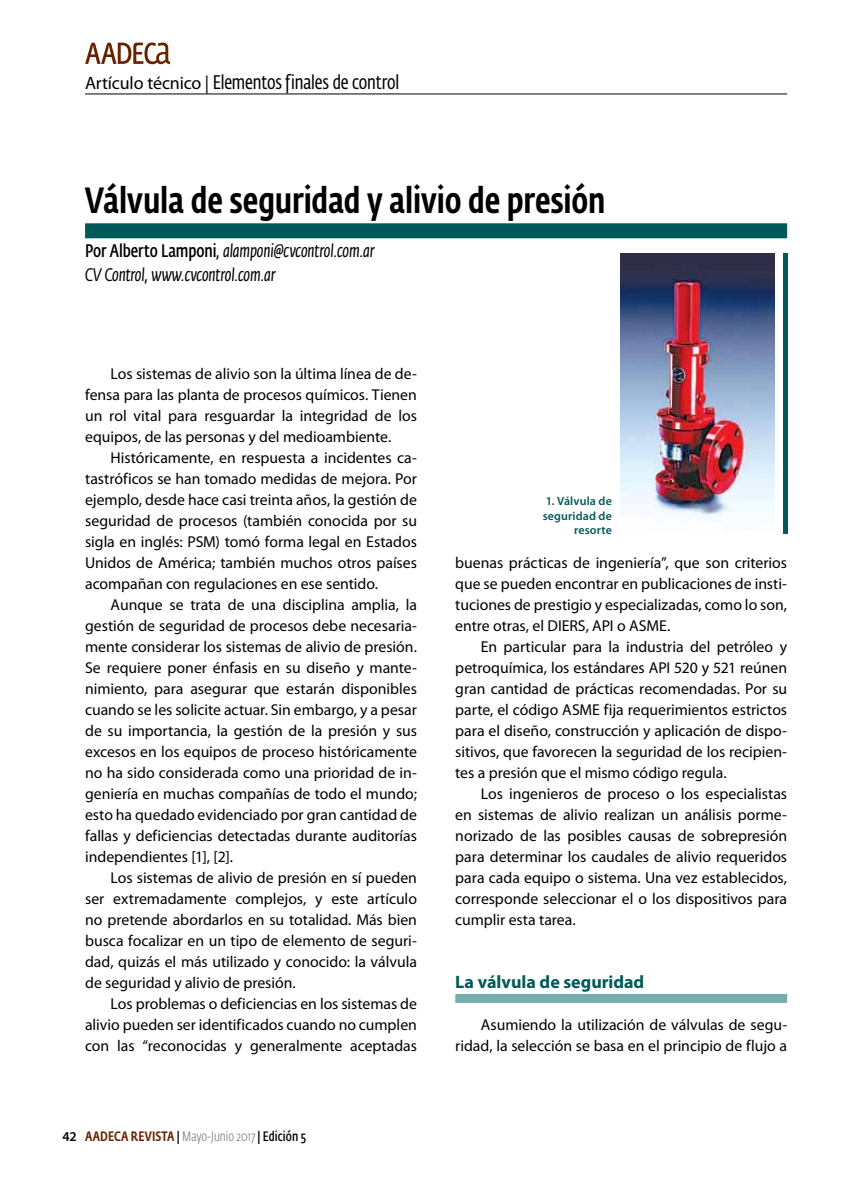
<style>
.page{position:relative;width:851px;height:1191px;background:#fff}
.page>*{position:absolute;margin:0;border:0;box-sizing:border-box;transform-origin:0 0}
.t1{font:500 36px "Fedra Sans Cond Std";letter-spacing:-.005em;color:#000}
.t2{font:19.5px "Fedra Sans Cond Std";letter-spacing:-.005em;color:#000}
.t3{font:italic 18px/24px "Fedra Sans Cond Std";letter-spacing:-.005em;color:#000}
.t4{font:700 18px "Myriad Pro";color:#005a58}
.t5{font:15.75px/21px "Myriad Pro";color:#000;text-align:justify}
.t6{font:300 13.5px "Fedra Sans Cond Std";color:#808285}
.t7{font:600 12px/14.4px "Myriad Pro";letter-spacing:.01em;color:#005a58;text-align:right}
.s1{font-family:"Myriad Pro";font-size:18px}
.s2{font-weight:600;font-style:normal}
.s3{font-family:"Myriad Pro";font-weight:600;color:#000}
.s4{font-weight:500;color:#652300}
.s5{font-weight:500;color:#000}
.s6{font-weight:600;color:#000}
</style>
<div class="page">
<svg style="left:85px;top:43px;width:85px;height:21px"></svg>
<hr style="left:85px;top:94px;width:702px;height:1px;background:#000">
<div style="left:85px;top:223px;width:702px;height:15px;background:#005a58"></div>
<div style="left:455px;top:994px;width:332px;height:9px;background:#77acad"></div>
<img style="left:620px;top:253px;width:154px;height:268px">
<div style="left:782px;top:253px;width:5px;height:281px;background:#005a58"></div>
<p class="t2" style="left:85px;top:71px;width:315px"><span class="s1">Artículo técnico |</span> Elementos finales de control</p>
<h1 class="t1" style="left:85px;top:178px;width:522px">Válvula de seguridad y alivio de presión</h1>
<p class="t3" style="left:85px;top:239px;width:291px"><span class="s2">Por Alberto Lamponi</span>, alamponi@cvcontrol.com.ar<br>CV Control, www.cvcontrol.com.ar</p>
<p class="t5" style="left:85px;top:363px;width:333px;text-indent:25px">Los sistemas de alivio son la última línea de de&shy;fensa para las planta de procesos químicos. Tienen un rol vital para resguardar la integridad de los equipos, de las personas y del medioambiente.</p>
<p class="t5" style="left:85px;top:447px;width:333px;text-indent:25px">Históricamente, en respuesta a incidentes ca&shy;tastróficos se han tomado medidas de mejora. Por ejemplo, desde hace casi treinta años, la gestión de seguridad de procesos (también conocida por su sigla en inglés: PSM) tomó forma legal en Estados Unidos de América; también muchos otros países acompañan con regulaciones en ese sentido.</p>
<p class="t5" style="left:85px;top:594px;width:333px;text-indent:26px">Aunque se trata de una disciplina amplia, la gestión de seguridad de procesos debe necesaria&shy;mente considerar los sistemas de alivio de presión.<br>Se requiere poner énfasis en su diseño y mante&shy;nimiento, para asegurar que estarán disponibles cuando se les solicite actuar. Sin embargo, y a pesar de su importancia, la gestión de la presión y sus excesos en los equipos de proceso históricamente no ha sido considerada como una prioridad de in&shy;geniería en muchas compañías de todo el mundo; esto ha quedado evidenciado por gran cantidad de fallas y deficiencias detectadas durante auditorías independientes [1], [2].</p>
<p class="t5" style="left:85px;top:867px;width:333px;text-indent:26px">Los sistemas de alivio de presión en sí pueden ser extremadamente complejos, y este artículo no pretende abordarlos en su totalidad. Más bien busca focalizar en un tipo de elemento de seguri&shy;dad, quizás el más utilizado y conocido: la válvula de seguridad y alivio de presión.</p>
<p class="t5" style="left:85px;top:993px;width:333px;text-indent:26px">Los problemas o deficiencias en los sistemas de alivio pueden ser identificados cuando no cumplen con las “reconocidas y generalmente aceptadas</p>
<p class="t6" style="left:62px;top:1128px;width:245px"><span class="s3">42</span> <span class="s4">AADECA REVISTA</span> <span class="s5">|</span> Mayo-Junio 2017 <span class="s5">|</span> <span class="s6">Edición 5</span></p>
<p class="t7" style="left:542px;top:494px;width:71px">1. Válvula de seguridad de resorte</p>
<p class="t5" style="left:455px;top:552px;width:333px">buenas prácticas de ingeniería”, que son criterios que se pueden encontrar en publicaciones de insti&shy;tuciones de prestigio y especializadas, como lo son, entre otras, el DIERS, API o ASME.</p>
<p class="t5" style="left:455px;top:636px;width:333px;text-indent:26px">En particular para la industria del petróleo y petroquímica, los estándares API 520 y 521 reúnen gran cantidad de prácticas recomendadas. Por su parte, el código ASME fija requerimientos estrictos para el diseño, construcción y aplicación de dispo&shy;sitivos, que favorecen la seguridad de los recipien&shy;tes a presión que el mismo código regula.</p>
<p class="t5" style="left:455px;top:783px;width:333px;text-indent:26px">Los ingenieros de proceso o los especialistas en sistemas de alivio realizan un análisis porme&shy;norizado de las posibles causas de sobrepresión para determinar los caudales de alivio requeridos para cada equipo o sistema. Una vez establecidos, corresponde seleccionar el o los dispositivos para cumplir esta tarea.</p>
<p class="t4" style="left:455px;top:971px;width:190px">La válvula de seguridad</p>
<p class="t5" style="left:455px;top:1014px;width:333px;text-align:right">Asumiendo la utilización de válvulas de segu&shy;ridad, la selección se basa en el principio de flujo a</p>
</div>
